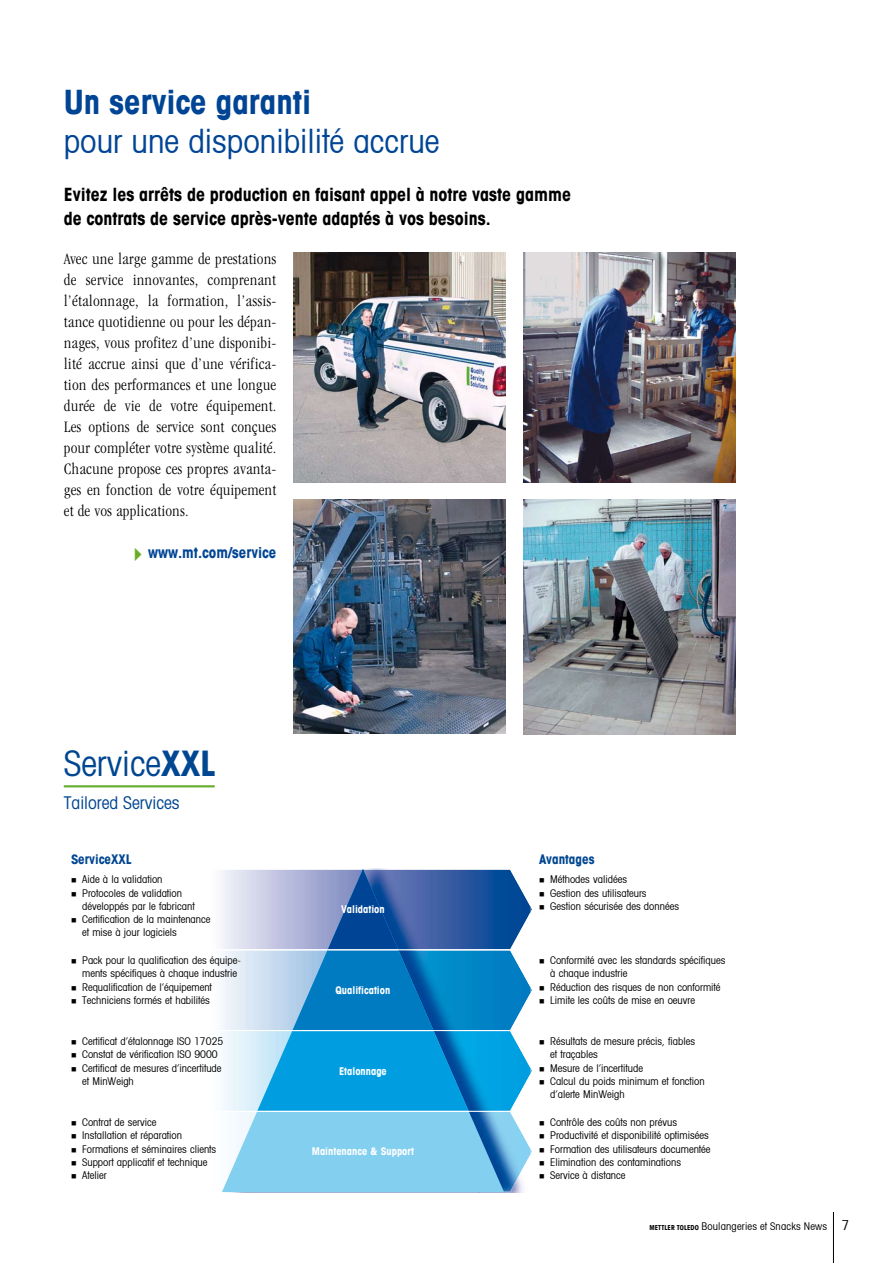
<style>
.page{position:relative;width:893px;height:1263px;background:#fff}
.page>*{position:absolute;margin:0;border:0;box-sizing:border-box;transform-origin:0 0}
.t1{font:condensed 35.1px "Avant Garde";color:#004691}
.t2{font:condensed 33px "Avant Garde";color:#004595}
.t3{font:700 condensed 33px "Avant Garde";color:#004595}
.t4{font:700 condensed 18px/24px "Avant Garde";color:#000}
.t5{font:condensed 17.55px "Avant Garde";color:#004691}
.t6{font:300 condensed 16.5px/21px "MTD Magazin";color:#000;text-align:justify}
.t7{font:700 condensed 15px "Avant Garde";color:#004595}
.t8{font:700 condensed 13.2px "Avant Garde";color:#004691}
.t9{font:condensed 10.5px/13.2px "Avant Garde";color:#000}
.t10{font:700 condensed 10.5px "Avant Garde";color:#fff}
.s1{color:#69af23}
.s2{font-weight:700}
.s3{font-weight:700;font-size:6.75px}
</style>
<div class="page">
<img style="left:293px;top:499px;width:212px;height:235px">
<img style="left:293px;top:252px;width:212px;height:230px">
<img style="left:523px;top:252px;width:213px;height:230px">
<img style="left:523px;top:499px;width:213px;height:235px">
<hr style="left:64px;top:785px;width:151px;height:2px;background:#68ae32">
<svg style="left:222px;top:869px;width:310px;height:323px;background:#59a7d7"></svg>
<hr style="left:64px;top:949px;width:220px;height:1px;background:#fff">
<hr style="left:284px;top:949px;width:248px;height:1px;background:#fff">
<hr style="left:64px;top:1030px;width:220px;height:1px;background:#fff">
<hr style="left:284px;top:1030px;width:248px;height:1px;background:#fff">
<hr style="left:64px;top:1111px;width:220px;height:1px;background:#fff">
<hr style="left:284px;top:1111px;width:248px;height:1px;background:#fff">
<hr style="left:833px;top:1212px;width:1px;height:51px;background:#000">
<h2 class="t3" style="left:64px;top:81px;width:249px">Un service garanti</h2>
<h2 class="t2" style="left:64px;top:121px;width:377px">pour une disponibilité accrue</h2>
<h3 class="t4" style="left:64px;top:182px;width:509px">Evitez les arrêts de production en faisant appel à notre vaste gamme de contrats de service après-vente adaptés à vos besoins.</h3>
<p class="t6" style="left:64px;top:248px;width:214px">Avec une large gamme de prestations de service innovantes, comprenant l’étalonnage, la formation, l’assis&shy;tance quotidienne ou pour les dépan&shy;nages, vous profitez d’une disponibi&shy;lité accrue ainsi que d’une vérifica&shy;tion des performances et une longue durée de vie de votre équipement.<br>Les options de service sont conçues pour compléter votre système qualité.<br>Chacune propose ces propres avanta&shy;ges en fonction de votre équipement et de vos applications.</p>
<h3 class="t7" style="left:127px;top:543px;width:151px"><span class="s1">✔</span>www.mt.com/service</h3>
<h1 class="t1" style="left:64px;top:742px;width:154px">Service<span class="s2">XXL</span></h1>
<h3 class="t5" style="left:64px;top:792px;width:117px">Tailored Services</h3>
<p class="t8" style="left:71px;top:851px;width:62px">ServiceXXL</p>
<p class="t8" style="left:539px;top:851px;width:57px">Avantages</p>
<p class="t9" style="left:71px;top:873px;width:93px">■ Aide à la validation</p>
<p class="t9" style="left:82px;top:886px;width:114px;text-indent:-11px">■ Protocoles de validation développés par le fabricant</p>
<p class="t9" style="left:82px;top:913px;width:130px;text-indent:-11px">■ Certification de la maintenance et mise à jour logiciels</p>
<p class="t9" style="left:539px;top:873px;width:90px">■ Méthodes validées</p>
<p class="t9" style="left:539px;top:886px;width:109px">■ Gestion des utilisateurs</p>
<p class="t9" style="left:539px;top:899px;width:142px">■ Gestion sécurisée des données</p>
<p class="t10" style="left:341px;top:903px;width:45px">Validation</p>
<p class="t9" style="left:82px;top:953px;width:160px;text-indent:-11px">■ Pack pour la qualification des équipe&shy;ments spécifiques à chaque industrie</p>
<p class="t9" style="left:71px;top:980px;width:142px">■ Requalification de l’équipement</p>
<p class="t9" style="left:71px;top:993px;width:140px">■ Techniciens formés et habilités</p>
<p class="t9" style="left:71px;top:1034px;width:154px">■ Certificat d’étalonnage ISO 17025</p>
<p class="t9" style="left:71px;top:1048px;width:148px">■ Constat de vérification ISO 9000</p>
<p class="t9" style="left:82px;top:1061px;width:141px;text-indent:-11px">■ Certificat de mesures d’incertitude et MinWeigh</p>
<p class="t9" style="left:71px;top:1115px;width:87px">■ Contrat de service</p>
<p class="t9" style="left:71px;top:1128px;width:113px">■ Installation et réparation</p>
<p class="t9" style="left:71px;top:1142px;width:147px">■ Formations et séminaires clients</p>
<p class="t9" style="left:71px;top:1155px;width:138px">■ Support applicatif et technique</p>
<p class="t9" style="left:71px;top:1169px;width:37px">■ Atelier</p>
<p class="t10" style="left:335px;top:983px;width:56px">Qualification</p>
<p class="t10" style="left:339px;top:1065px;width:49px">Etalonnage</p>
<p class="t10" style="left:312px;top:1145px;width:104px">Maintenance &amp; Support</p>
<p class="t9" style="left:550px;top:953px;width:177px;text-indent:-11px">■ Conformité avec les standards spécifiques à chaque industrie</p>
<p class="t9" style="left:539px;top:980px;width:183px">■ Réduction des risques de non conformité</p>
<p class="t9" style="left:539px;top:993px;width:158px">■ Limite les coûts de mise en oeuvre</p>
<p class="t9" style="left:550px;top:1034px;width:146px;text-indent:-11px">■ Résultats de mesure précis, fiables et traçables</p>
<p class="t9" style="left:539px;top:1061px;width:106px">■ Mesure de l’incertitude</p>
<p class="t9" style="left:550px;top:1074px;width:156px;text-indent:-11px">■ Calcul du poids minimum et fonction d’alerte MinWeigh</p>
<p class="t9" style="left:539px;top:1115px;width:140px">■ Contrôle des coûts non prévus</p>
<p class="t9" style="left:539px;top:1128px;width:171px">■ Productivité et disponibilité optimisées</p>
<p class="t9" style="left:539px;top:1142px;width:173px">■ Formation des utilisateurs documentée</p>
<p class="t9" style="left:539px;top:1155px;width:144px">■ Elimination des contaminations</p>
<p class="t9" style="left:539px;top:1169px;width:88px">■ Service à distance</p>
<p class="t9" style="left:649px;top:1219px;width:179px"><span class="s3">METTLER TOLEDO</span> Boulangeries et Snacks News</p>
</div>
